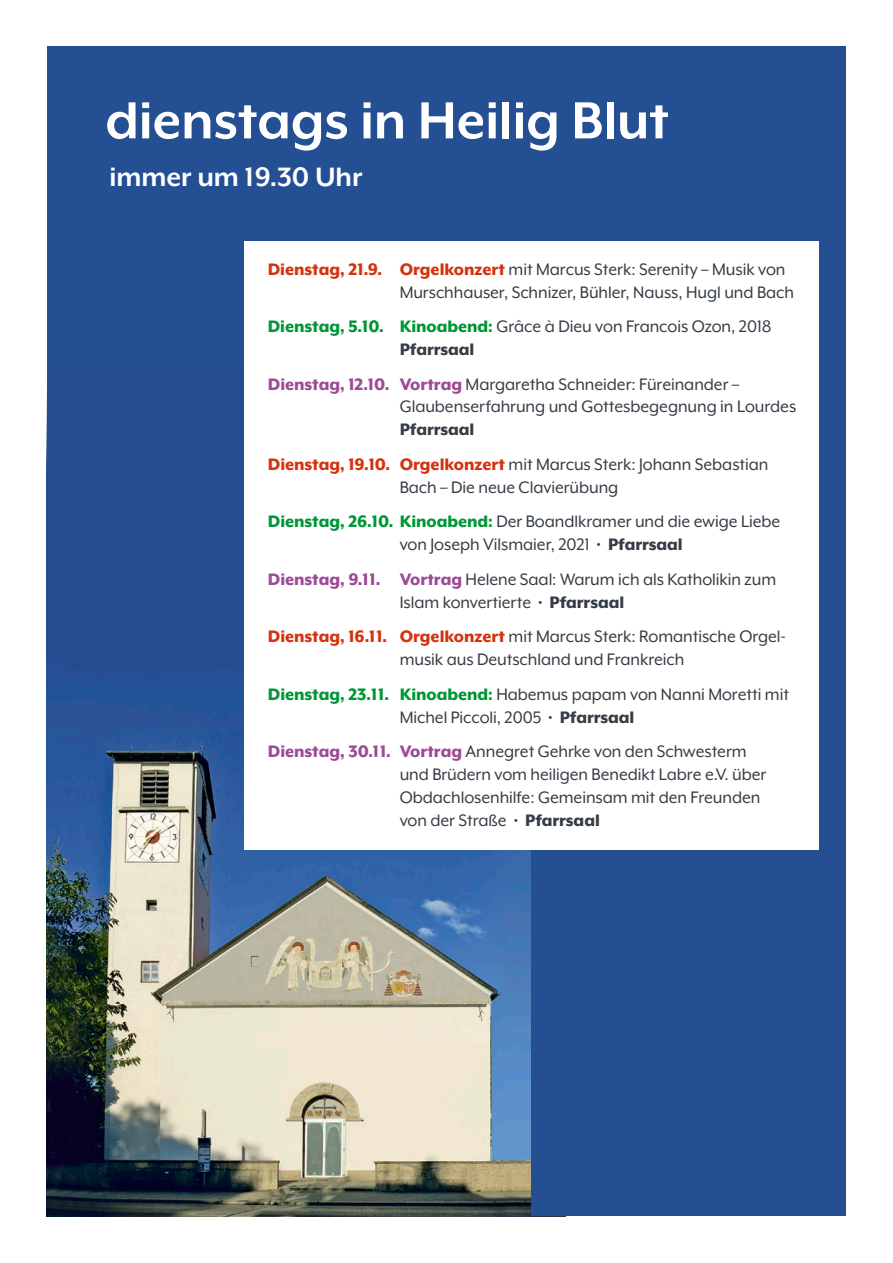
<style>
.page{position:relative;width:893px;height:1263px;background:#fff}
.page>*{position:absolute;margin:0;border:0;box-sizing:border-box;transform-origin:0 0}
.t1{font:700 60px "Mr Eaves XL Mod OT";letter-spacing:-.005em;color:#fff}
.t2{font:700 30.6px "Mr Eaves XL Mod OT";letter-spacing:-.005em;color:#fff}
.t3{font:19.2px/34.5px "Mr Eaves XL Mod OT";letter-spacing:-.005em;color:#353c45}
.s1{font-weight:800;color:#d5320e}
.s2{font-weight:800;color:#009637}
.s3{font-weight:800}
.s4{font-weight:800;color:#9d4a96}
</style>
<div class="page">
<div style="left:47px;top:47px;width:519px;height:1169px;background:#254f93"></div>
<img style="left:47px;top:654px;width:484px;height:562px">
<div style="left:531px;top:47px;width:315px;height:1169px;background:#254f93"></div>
<div style="left:244px;top:241px;width:575px;height:608px;background:#fff"></div>
<h1 class="t1" style="left:105px;top:90px;width:565px">dienstags in Heilig Blut</h1>
<h2 class="t2" style="left:109px;top:162px;width:254px">immer um 19.30 Uhr</h2>
<p class="t3" style="left:400px;top:258px;width:396px;line-height:22.8px;text-indent:-132px"><span class="s1">Dienstag, 21.9. Orgelkonzert</span> mit Marcus Sterk: Serenity – Musik von<br>Murschhauser, Schnizer, Bühler, Nauss, Hugl und Bach</p>
<p class="t3" style="left:400px;top:315px;width:373px;line-height:23px;text-indent:-132px"><span class="s2">Dienstag, 5.10. Kinoabend:</span> Grâce à Dieu von Francois Ozon, 2018<br><span class="s3">Pfarrsaal</span></p>
<p class="t3" style="left:400px;top:372px;width:398px;line-height:22.8px;text-indent:-132px"><span class="s4">Dienstag, 12.10. Vortrag</span> Margaretha Schneider: Füreinander –<br>Glaubenserfahrung und Gottesbegegnung in Lourdes</p>
<p class="t3" style="left:268px;top:412px;width:502px;text-indent:132px"><span class="s3">Pfarrsaal<br></span><span class="s1">Dienstag, 19.10. Orgelkonzert</span> mit Marcus Sterk: Johann Sebastian</p>
<p class="t3" style="left:268px;top:470px;width:514px;text-indent:132px">Bach – Die neue Clavierübung<br><span class="s2">Dienstag, 26.10. Kinoabend:</span> Der Boandlkramer und die ewige Liebe</p>
<p class="t3" style="left:268px;top:527px;width:510px;text-indent:132px">von Joseph Vilsmaier, 2021 • <span class="s3">Pfarrsaal<br></span><span class="s4">Dienstag, 9.11. Vortrag</span> Helene Saal: Warum ich als Katholikin zum</p>
<p class="t3" style="left:268px;top:585px;width:520px;text-indent:132px">Islam konvertierte • <span class="s3">Pfarrsaal<br></span><span class="s1">Dienstag, 16.11. Orgelkonzert</span> mit Marcus Sterk: Romantische Orgel-</p>
<p class="t3" style="left:268px;top:642px;width:523px;text-indent:132px">musik aus Deutschland und Frankreich<br><span class="s2">Dienstag, 23.11. Kinoabend:</span> Habemus papam von Nanni Moretti mit</p>
<p class="t3" style="left:268px;top:700px;width:480px;text-indent:132px">Michel Piccoli, 2005 • <span class="s3">Pfarrsaal<br></span><span class="s4">Dienstag, 30.11. Vortrag</span> Annegret Gehrke von den Schwesterm</p>
<p class="t3" style="left:400px;top:763px;width:368px;line-height:23px">und Brüdern vom heiligen Benedikt Labre e.V. über<br>Obdachlosenhilfe: Gemeinsam mit den Freunden von der Straße • <span class="s3">Pfarrsaal</span></p>
</div>
